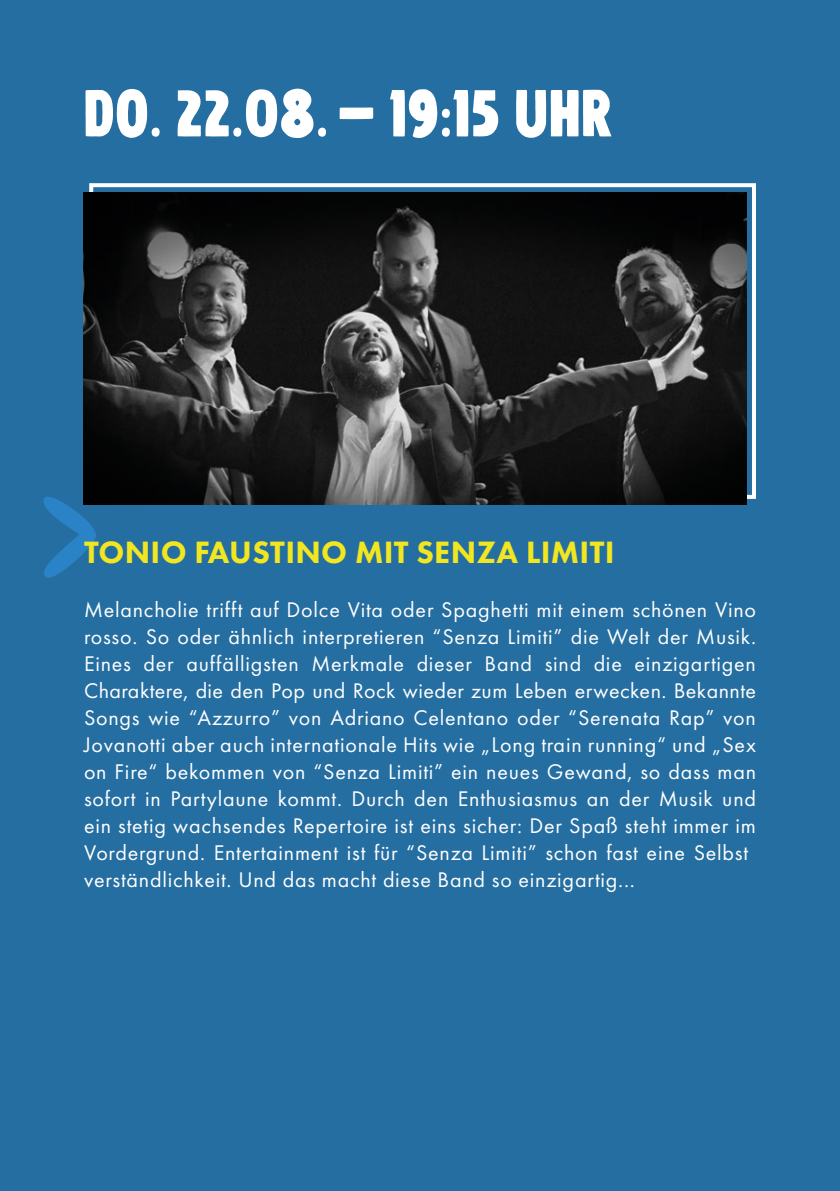
<style>
.page{position:relative;width:840px;height:1191px;background:#fff}
.page>*{position:absolute;margin:0;border:0;box-sizing:border-box;transform-origin:0 0}
.t1{font:62px "Chillow";letter-spacing:.02em;color:#fff}
.t2{font:800 32px "Futura PT";letter-spacing:.01em;color:#f2e620}
.t3{font:22px/27px "Futura PT";letter-spacing:.035em;color:#fff}
</style>
<div class="page">
<div style="left:0;top:0;width:839px;height:1191px;background:#256ea1"></div>
<svg style="left:44px;top:496px;width:52px;height:81px"></svg>
<div style="left:89px;top:183px;width:666px;height:316px;border:4px solid #fff"></div>
<img style="left:84px;top:192px;width:662px;height:312px">
<h1 class="t1" style="left:84px;top:77px;width:530px">do. 22.08. - 19:15 UHr</h1>
<p class="t2" style="left:84px;top:532px;width:531px">TONIO FAUSTINO MIT SENZA LIMITI</p>
<p class="t3" style="left:84px;top:596px;width:673px">Melancholie trifft auf Dolce Vita oder Spaghetti mit einem sch önen Vino</p>
<p class="t3" style="left:84px;top:623px;width:673px">rosso. So oder ähnlich interpretieren “Senza Limiti” die Welt der Musik.<br>Eines der auffälligsten Merkmale dieser Band sind die einzigartigen Charaktere, die den Pop und Rock wieder zum Leben erwecken. Bekannte Songs wie “Azzurro” von Adriano Celentano oder “Serenata Rap” von Jovanotti aber auch internationale Hits wie „Long train running“ und „Sex on Fire“ bekommen von “Senza Limiti” ein neues Gewand, so dass man sofort in Partylaune kommt. Durch den Enthusiasmus an der Musik und ein stetig wachsendes Repertoire ist eins sicher: Der Spaß steht immer im Vordergrund. Entertainment ist für “Senza Limiti” schon fast eine Selbst verständlichkeit. Und das macht diese Band so einzigartig...</p>
</div>
